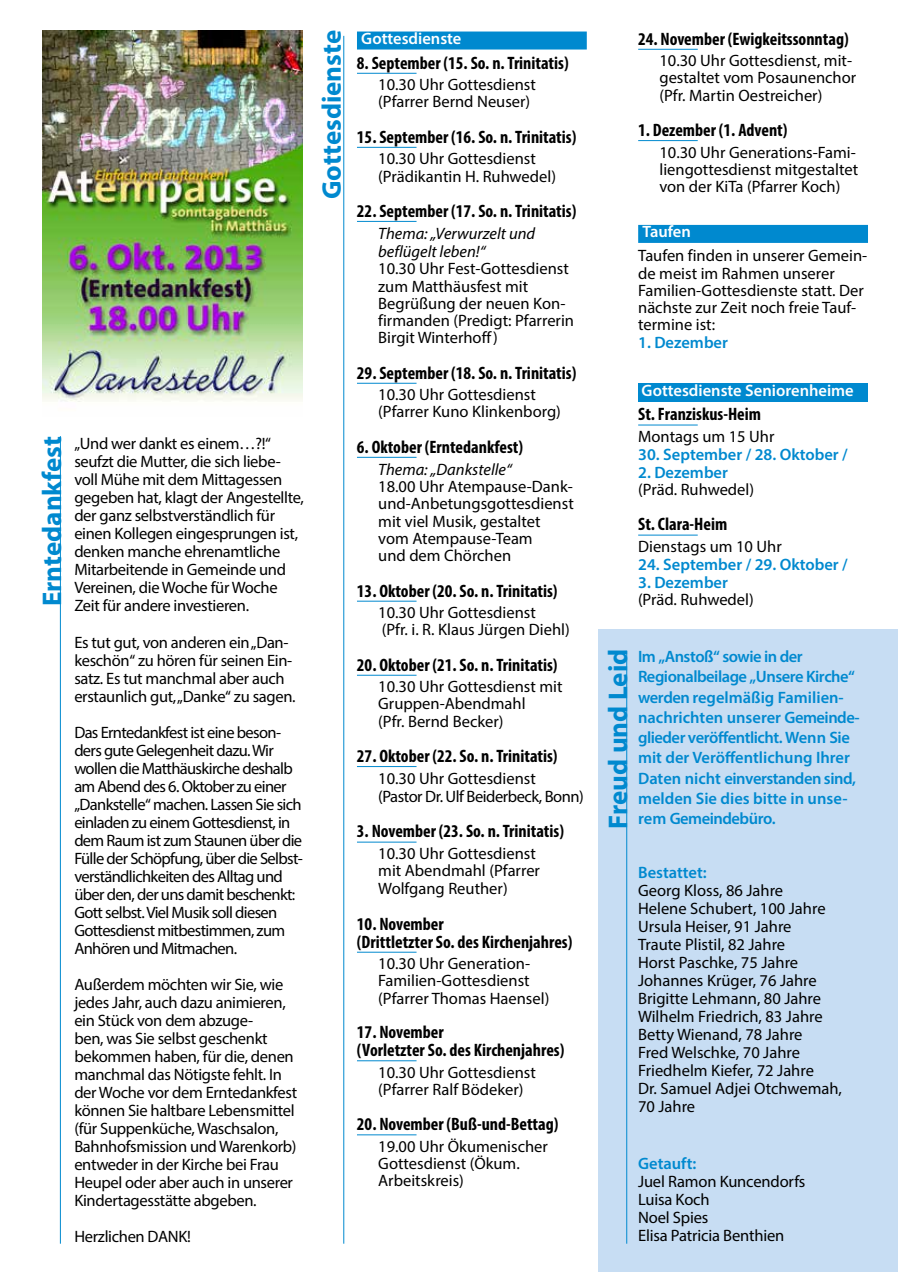
<style>
.page{position:relative;width:898px;height:1272px;background:#fff}
.page>*{position:absolute;margin:0;border:0;box-sizing:border-box;transform-origin:0 0}
.t1{font:700 27px "Myriad Pro";color:#0089cf}
.t2{font:700 condensed 18px/18px "Myriad Pro";color:#000}
.t3{font:16.5px/18px "Myriad Pro";letter-spacing:-.01em;color:#000}
.t4{font:16.5px/18px "Myriad Pro";letter-spacing:-.04em;color:#000}
.t5{font:600 16.5px/20.2px "Myriad Pro";letter-spacing:-.03em;color:#0089cf}
.t6{font:600 16.5px "Myriad Pro";color:#0089cf}
.t7{font:italic 16.5px/18px "Myriad Pro";color:#000}
.t8{font:600 16.5px "Myriad Pro";color:#fff}
</style>
<div class="page">
<hr style="left:343px;top:36px;width:1px;height:1207px;background:#0089cf">
<div style="left:357px;top:32px;width:229px;height:18px;background:#0089cf"></div>
<hr style="left:357px;top:73px;width:59px;height:1px;background:#0089cf">
<hr style="left:357px;top:147px;width:59px;height:1px;background:#0089cf">
<hr style="left:357px;top:221px;width:59px;height:1px;background:#0089cf">
<hr style="left:357px;top:383px;width:59px;height:1px;background:#0089cf">
<hr style="left:357px;top:457px;width:59px;height:1px;background:#0089cf">
<hr style="left:357px;top:600px;width:59px;height:1px;background:#0089cf">
<hr style="left:357px;top:675px;width:59px;height:1px;background:#0089cf">
<hr style="left:357px;top:766px;width:59px;height:1px;background:#0089cf">
<hr style="left:357px;top:841px;width:59px;height:1px;background:#0089cf">
<hr style="left:357px;top:951px;width:59px;height:1px;background:#0089cf">
<hr style="left:357px;top:1060px;width:59px;height:1px;background:#0089cf">
<hr style="left:357px;top:1134px;width:59px;height:1px;background:#0089cf">
<hr style="left:638px;top:49px;width:59px;height:1px;background:#0089cf">
<hr style="left:638px;top:140px;width:59px;height:1px;background:#0089cf">
<div style="left:638px;top:225px;width:229px;height:18px;background:#0089cf"></div>
<hr style="left:638px;top:424px;width:59px;height:1px;background:#0089cf">
<hr style="left:638px;top:534px;width:59px;height:1px;background:#0089cf">
<div style="left:638px;top:384px;width:229px;height:18px;background:#0089cf"></div>
<hr style="left:60px;top:436px;width:1px;height:807px;background:#0089cf">
<img style="left:43px;top:30px;width:260px;height:372px">
<div style="left:598px;top:629px;width:299px;height:642px;background:#c7ddf3"></div>
<hr style="left:626px;top:651px;width:1px;height:592px;background:#0089cf">
<h1 class="t1" style="left:35px;top:606px;width:171px;rotate:-90deg">Erntedankfest</h1>
<p class="t3" style="left:74px;top:434px;width:231px">„Und wer dankt es einem…?!“ seufzt die Mutter, die sich liebe&shy;voll Mühe mit dem Mittagessen gegeben hat, klagt der Angestellte, der ganz selbstverständlich für einen Kollegen eingesprungen ist, denken manche ehrenamtliche<br>Mitarbeitende in Gemeinde und<br>Vereinen, die Woche für Woche<br>Zeit für andere investieren.</p>
<p class="t3" style="left:74px;top:632px;width:223px">Es tut gut, von anderen ein „Dan&shy;keschön“ zu hören für seinen Ein&shy;satz. Es tut manchmal aber auch erstaunlich gut, „Danke“ zu sagen.</p>
<p class="t4" style="left:74px;top:722px;width:230px">Das Erntedankfest ist eine beson&shy;ders gute Gelegenheit dazu. Wir wollen die Matthäuskirche deshalb am Abend des 6. Oktober zu einer „Dankstelle“ machen. Lassen Sie sich einladen zu einem Gottesdienst, in dem Raum ist zum Staunen über die Fülle der Schöpfung, über die Selbst&shy;verständlichkeiten des Alltag und über den, der uns damit beschenkt:<br>Gott selbst. Viel Musik soll diesen Gottesdienst mitbestimmen, zum Anhören und Mitmachen.</p>
<p class="t3" style="left:74px;top:974px;width:224px">Außerdem möchten wir Sie, wie jedes Jahr, auch dazu animieren, ein Stück von dem abzuge-<br>ben, was Sie selbst geschenkt bekommen haben, für die, denen manchmal das Nötigste fehlt. In der Woche vor dem Erntedankfest können Sie haltbare Lebensmittel (für Suppenküche, Waschsalon,<br>Bahnhofsmission und Warenkorb) entweder in der Kirche bei Frau<br>Heupel oder aber auch in unserer<br>Kindertagesstätte abgeben.</p>
<p class="t3" style="left:74px;top:1226px;width:118px">Herzlichen DANK!</p>
<h1 class="t1" style="left:314px;top:199px;width:171px;rotate:-90deg">Gottesdienste</h1>
<p class="t8" style="left:361px;top:28px;width:102px">Gottesdienste</p>
<p class="t2" style="left:357px;top:53px;width:213px">8. September (15. So. n. Trinitatis)</p>
<p class="t3" style="left:378px;top:76px;width:159px;line-height:17.2px">10.30 Uhr Gottesdienst (Pfarrer Bernd Neuser)</p>
<p class="t2" style="left:357px;top:127px;width:221px">15. September (16. So. n. Trinitatis)</p>
<p class="t3" style="left:378px;top:150px;width:179px;line-height:17.2px">10.30 Uhr Gottesdienst (Prädikantin H. Ruhwedel)</p>
<p class="t2" style="left:357px;top:201px;width:221px">22. September (17. So. n. Trinitatis)</p>
<p class="t7" style="left:378px;top:224px;width:158px">Thema: „Verwurzelt und beflügelt leben!“</p>
<p class="t3" style="left:378px;top:260px;width:197px;line-height:17.2px">10.30 Uhr Fest-Gottesdienst zum Matthäusfest mit<br>Begrüßung der neuen Kon&shy;firmanden (Predigt: Pfarrerin<br>Birgit Winterhoff)</p>
<p class="t2" style="left:357px;top:363px;width:221px">29. September (18. So. n. Trinitatis)</p>
<p class="t3" style="left:378px;top:386px;width:184px;line-height:17.2px">10.30 Uhr Gottesdienst (Pfarrer Kuno Klinkenborg)</p>
<p class="t2" style="left:357px;top:437px;width:168px">6. Oktober (Erntedankfest)</p>
<p class="t7" style="left:378px;top:460px;width:135px">Thema: „Dankstelle“</p>
<p class="t3" style="left:378px;top:478px;width:197px;line-height:17.2px">18.00 Uhr Atempause-Dank&shy;und-Anbetungsgottesdienst mit viel Musik, gestaltet vom Atempause-Team<br>und dem Chörchen</p>
<p class="t2" style="left:357px;top:581px;width:202px">13. Oktober (20. So. n. Trinitatis)</p>
<p class="t3" style="left:378px;top:603px;width:193px;line-height:17.2px">10.30 Uhr Gottesdienst<br>(Pfr. i. R. Klaus Jürgen Diehl)</p>
<p class="t2" style="left:357px;top:655px;width:202px">20. Oktober (21. So. n. Trinitatis)</p>
<p class="t3" style="left:378px;top:677px;width:186px;line-height:17.2px">10.30 Uhr Gottesdienst mit<br>Gruppen-Abendmahl<br>(Pfr. Bernd Becker)</p>
<p class="t2" style="left:357px;top:746px;width:202px">27. Oktober (22. So. n. Trinitatis)</p>
<p class="t3" style="left:378px;top:769px;width:207px">10.30 Uhr Gottesdienst (Pastor Dr. Ulf Beiderbeck, Bonn)</p>
<p class="t2" style="left:357px;top:822px;width:208px">3. November (23. So. n. Trinitatis)</p>
<p class="t3" style="left:378px;top:844px;width:163px;line-height:17.2px">10.30 Uhr Gottesdienst mit Abendmahl (Pfarrer<br>Wolfgang Reuther)</p>
<p class="t2" style="left:357px;top:914px;width:217px">10. November<br>(Drittletzter So. des Kirchenjahres)</p>
<p class="t3" style="left:378px;top:954px;width:172px;line-height:17.2px">10.30 Uhr Generation-<br>Familien-Gottesdienst (Pfarrer Thomas Haensel)</p>
<p class="t2" style="left:357px;top:1022px;width:209px">17. November<br>(Vorletzter So. des Kirchenjahres)</p>
<p class="t3" style="left:378px;top:1063px;width:159px;line-height:17.2px">10.30 Uhr Gottesdienst (Pfarrer Ralf Bödeker)</p>
<p class="t2" style="left:357px;top:1114px;width:203px">20. November (Buß-und-Bettag)</p>
<p class="t3" style="left:378px;top:1137px;width:171px;line-height:17.2px">19.00 Uhr Ökumenischer<br>Gottesdienst (Ökum.<br>Arbeitskreis)</p>
<p class="t2" style="left:638px;top:29px;width:212px">24. November (Ewigkeitssonntag)</p>
<p class="t3" style="left:659px;top:52px;width:198px;line-height:17.2px">10.30 Uhr Gottesdienst, mit&shy;gestaltet vom Posaunenchor (Pfr. Martin Oestreicher)</p>
<p class="t2" style="left:638px;top:121px;width:151px">1. Dezember (1. Advent)</p>
<p class="t3" style="left:659px;top:143px;width:200px;line-height:17.2px">10.30 Uhr Generations-Fami&shy;liengottesdienst mitgestaltet von der KiTa (Pfarrer Koch)</p>
<p class="t8" style="left:642px;top:221px;width:50px">Taufen</p>
<p class="t3" style="left:638px;top:247px;width:230px;line-height:17.2px">Taufen finden in unserer Gemein&shy;de meist im Rahmen unserer<br>Familien-Gottesdienste statt. Der nächste zur Zeit noch freie Tauf&shy;termine ist:</p>
<p class="t6" style="left:638px;top:332px;width:91px">1. Dezember</p>
<p class="t8" style="left:641px;top:380px;width:214px">Gottesdienste Seniorenheime</p>
<p class="t2" style="left:638px;top:405px;width:124px">St. Franziskus-Heim</p>
<p class="t3" style="left:638px;top:427px;width:138px">Montags um 15 Uhr</p>
<p class="t6" style="left:638px;top:444px;width:211px">30. September / 28. Oktober /</p>
<p class="t6" style="left:638px;top:462px;width:91px">2. Dezember</p>
<p class="t3" style="left:638px;top:480px;width:117px">(Präd. Ruhwedel)</p>
<p class="t2" style="left:638px;top:515px;width:91px">St. Clara-Heim</p>
<p class="t3" style="left:638px;top:537px;width:145px">Dienstags um 10 Uhr</p>
<p class="t6" style="left:638px;top:554px;width:211px">24. September / 29. Oktober /</p>
<p class="t6" style="left:638px;top:572px;width:91px">3. Dezember</p>
<p class="t3" style="left:638px;top:590px;width:117px">(Präd. Ruhwedel)</p>
<h1 class="t1" style="left:600px;top:828px;width:181px;rotate:-90deg">Freud und Leid</h1>
<p class="t5" style="left:637px;top:646px;width:223px">Im „Anstoß“ sowie in der<br>Regionalbeilage „Unsere Kirche“ werden regelmäßig Familien&shy;nachrichten unserer Gemeinde&shy;glieder veröffentlicht. Wenn Sie mit der Veröffentlichung Ihrer<br>Daten nicht einverstanden sind, melden Sie dies bitte in unse&shy;rem Gemeindebüro.</p>
<p class="t6" style="left:637px;top:862px;width:70px">Bestattet:</p>
<p class="t3" style="left:637px;top:881px;width:205px">Georg Kloss, 86 Jahre<br>Helene Schubert, 100 Jahre<br>Ursula Heiser, 91 Jahre<br>Traute Plistil, 82 Jahre<br>Horst Paschke, 75 Jahre<br>Johannes Krüger, 76 Jahre<br>Brigitte Lehmann, 80 Jahre<br>Wilhelm Friedrich, 83 Jahre<br>Betty Wienand, 78 Jahre<br>Fred Welschke, 70 Jahre<br>Friedhelm Kiefer, 72 Jahre<br>Dr. Samuel Adjei Otchwemah,<br>70 Jahre</p>
<p class="t6" style="left:637px;top:1153px;width:60px">Getauft:</p>
<p class="t3" style="left:637px;top:1172px;width:169px">Juel Ramon Kuncendorfs<br>Luisa Koch<br>Noel Spies<br>Elisa Patricia Benthien</p>
</div>
